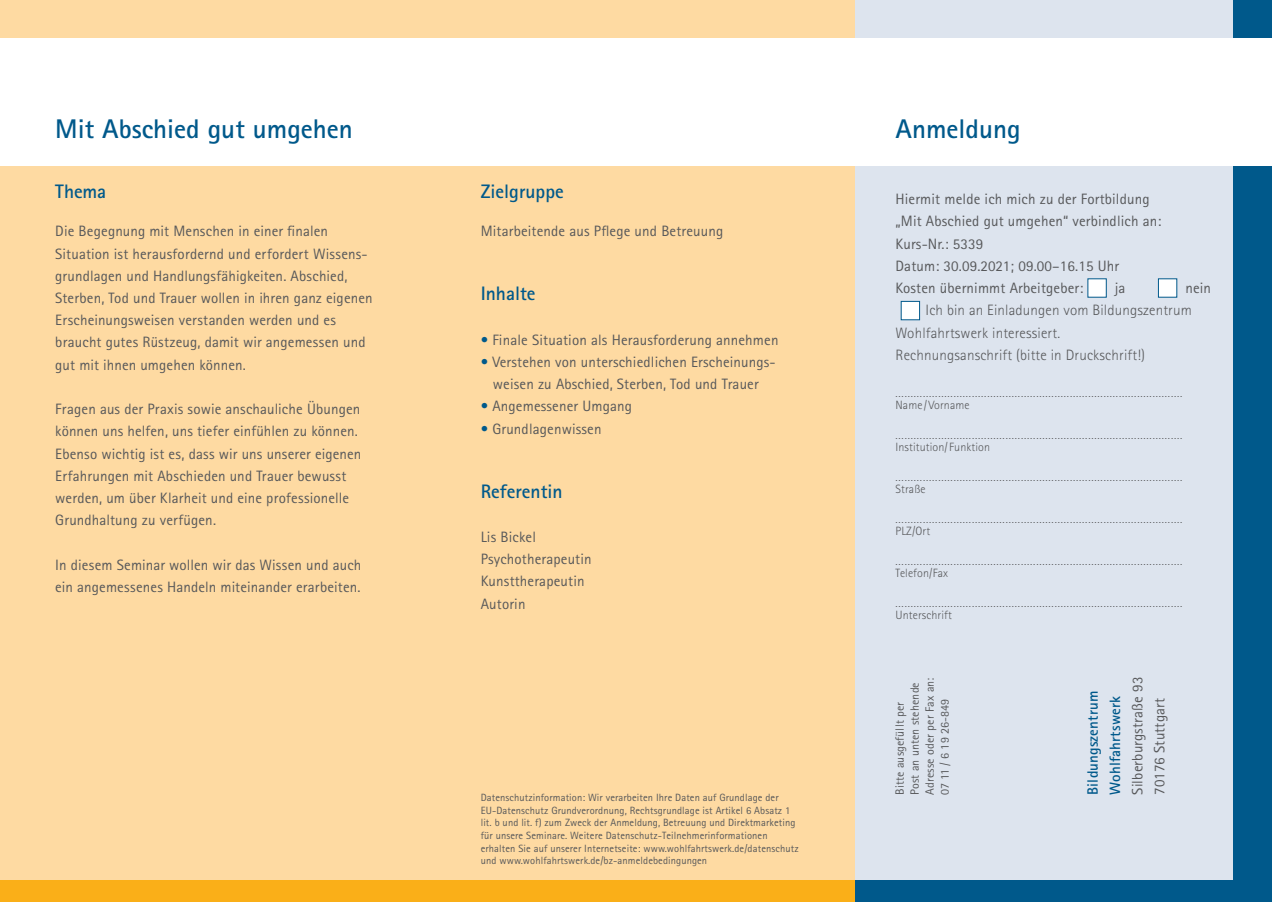
<style>
.page{position:relative;width:1272px;height:902px;background:#fff}
.page>*{position:absolute;margin:0;border:0;box-sizing:border-box;transform-origin:0 0}
.t1{font:700 27px "Rotis Sans Serif Std";color:#00598b}
.t2{font:700 19.5px "Rotis Sans Serif Std";color:#00598b}
.t3{font:15px/22.2px "Rotis Sans Serif Std";letter-spacing:.01em;color:#57585a}
.t4{font:300 15px/22.2px "Rotis Sans Serif Std";letter-spacing:.01em;color:#57585a}
.t5{font:700 15px/22.2px "Rotis Sans Serif Std";letter-spacing:.01em;color:#00598b}
.t6{font:300 12px/12px "Rotis Sans Serif Std";letter-spacing:.01em;color:#57585a}
.t7{font:12px/15px "Rotis Sans Serif Std";letter-spacing:.01em;color:#57585a}
.t8{font:10.5px/12.6px "Rotis Sans Serif Std";letter-spacing:.01em;color:#57585a}
.s1{color:#00598b}
</style>
<div class="page">
<div style="left:0;top:0;width:1271px;height:901px;background:#fedaa2"></div>
<div style="left:855px;top:0;width:416px;height:901px;background:#dde4ee"></div>
<div style="left:0;top:880px;width:855px;height:21px;background:#faaf18"></div>
<div style="left:855px;top:880px;width:416px;height:21px;background:#00598b"></div>
<div style="left:1233px;top:0;width:38px;height:901px;background:#00598b"></div>
<div style="left:1087px;top:278px;width:19px;height:19px;background:#fff"></div>
<div style="left:1157px;top:278px;width:20px;height:19px;background:#fff"></div>
<div style="left:900px;top:301px;width:19px;height:19px;background:#fff"></div>
<div style="left:0;top:38px;width:1271px;height:128px;background:#fff"></div>
<h1 class="t1" style="left:55px;top:112px;width:299px">Mit Abschied gut umgehen</h1>
<h1 class="t1" style="left:895px;top:112px;width:127px">Anmeldung</h1>
<h2 class="t2" style="left:55px;top:179px;width:52px">Thema</h2>
<p class="t3" style="left:55px;top:220px;width:319px">Die Begegnung mit Menschen in einer finalen Situation ist herausfordernd und erfordert Wissens&shy;grundlagen und Handlungsfähigkeiten. Abschied, Sterben, Tod und Trauer wollen in ihren ganz eigenen Erscheinungsweisen verstanden werden und es braucht gutes Rüstzeug, damit wir angemessen und gut mit ihnen umgehen können.</p>
<p class="t3" style="left:55px;top:398px;width:307px">Fragen aus der Praxis sowie anschauliche Übungen können uns helfen, uns tiefer einfühlen zu können.<br>Ebenso wichtig ist es, dass wir uns unserer eigenen Erfahrungen mit Abschieden und Trauer bewusst werden, um über Klarheit und eine professionelle Grundhaltung zu verfügen.</p>
<p class="t3" style="left:55px;top:553px;width:308px">In diesem Seminar wollen wir das Wissen und auch ein angemessenes Handeln miteinander erarbeiten.</p>
<h2 class="t2" style="left:480px;top:179px;width:85px">Zielgruppe</h2>
<p class="t3" style="left:480px;top:220px;width:244px">Mitarbeitende aus Pflege und Betreuung</p>
<h2 class="t2" style="left:480px;top:281px;width:56px">Inhalte</h2>
<p class="t3" style="left:480px;top:329px;width:299px"><span class="s1">•</span> Finale Situation als Herausforderung annehmen</p>
<p class="t3" style="left:480px;top:351px;width:296px;text-align:center"><span class="s1">•</span> Verstehen von unterschiedlichen Erscheinungs&shy;weisen zu Abschied, Sterben, Tod und Trauer</p>
<p class="t3" style="left:480px;top:395px;width:153px"><span class="s1">•</span> Angemessener Umgang</p>
<p class="t3" style="left:480px;top:417px;width:122px"><span class="s1">•</span> Grundlagenwissen</p>
<h2 class="t2" style="left:480px;top:478px;width:83px">Referentin</h2>
<p class="t3" style="left:480px;top:526px;width:112px">Lis Bickel<br>Psychotherapeutin<br>Kunsttherapeutin<br>Autorin</p>
<p class="t8" style="left:480px;top:791px;width:319px">Datenschutzinformation: Wir verarbeiten Ihre Daten auf Grundlage der EU-Datenschutz Grundverordnung, Rechtsgrundlage ist Artikel 6 Absatz 1 lit. b und lit. f) zum Zweck der Anmeldung, Betreuung und Direktmarketing für unsere Seminare. Weitere Datenschutz-Teilnehmerinformationen erhalten Sie auf unserer Internetseite: www.wohlfahrtswerk.de/datenschutz und www.wohlfahrtswerk.de/bz-anmeldebedingungen</p>
<p class="t3" style="left:895px;top:188px;width:267px">Hiermit melde ich mich zu der Fortbildung „Mit Abschied gut umgehen“ verbindlich an:<br>Kurs-Nr.: 5339<br>Datum: 30.09.2021; 09.00–16.15 Uhr Kosten übernimmt Arbeitgeber:</p>
<p class="t3" style="left:1114px;top:277px;width:12px">ja</p>
<p class="t3" style="left:1185px;top:277px;width:27px">nein</p>
<p class="t4" style="left:895px;top:299px;width:298px;text-indent:30px">Ich bin an Einladungen vom Bildungszentrum<br>Wohlfahrtswerk interessiert.<br>Rechnungsanschrift (bitte in Druckschrift!)</p>
<p class="t6" style="left:895px;top:387px;width:288px">..............................................................................................<br>Name/Vorname</p>
<p class="t6" style="left:895px;top:429px;width:288px">..............................................................................................<br>Institution/Funktion</p>
<p class="t6" style="left:895px;top:471px;width:288px">..............................................................................................<br>Straße</p>
<p class="t6" style="left:895px;top:513px;width:288px">..............................................................................................<br>PLZ/Ort</p>
<p class="t6" style="left:895px;top:555px;width:288px">..............................................................................................<br>Telefon/Fax</p>
<p class="t6" style="left:895px;top:597px;width:288px">..............................................................................................<br>Unterschrift</p>
<p class="t7" style="left:892px;top:794px;width:119px;rotate:-90deg">Bitte ausgefüllt per<br>Post an unten stehende<br>Adresse oder per Fax an:<br>07 11 / 6 19 26-849</p>
<p class="t5" style="left:1081px;top:794px;width:105px;rotate:-90deg">Bildungszentrum<br>Wohlfahrtswerk</p>
<p class="t3" style="left:1126px;top:794px;width:119px;rotate:-90deg">Silberburgstraße 93<br>70176 Stuttgart</p>
</div>
